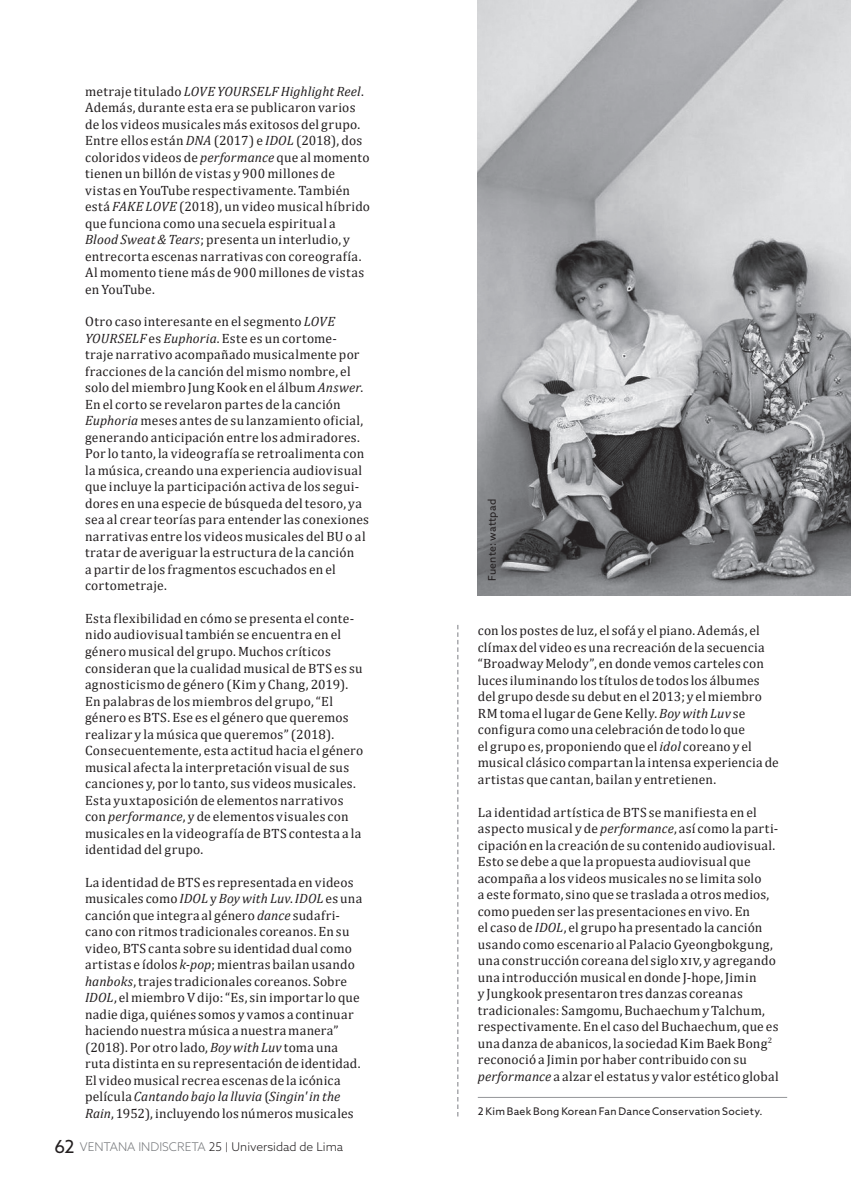
<style>
.page{position:relative;width:851px;height:1191px;background:#fff}
.page>*{position:absolute;margin:0;border:0;box-sizing:border-box;transform-origin:0 0}
.t1{font:13.5px/16.5px "Cambria";letter-spacing:.02em;color:#231f20}
.t2{font:300 12px "Azo Sans";color:#231f20}
.t3{font:10.5px "Azo Sans";letter-spacing:.025em;color:#231f20}
.s1{font-style:italic}
.s2{font-weight:400;font-size:18px}
.s3{color:#76787b}
.s4{font-size:9.6px}
</style>
<div class="page">
<img style="left:477px;top:0;width:373px;height:595px">
<hr style="left:477px;top:1097px;width:310px;height:1px;background:#939598">
<svg style="left:457px;top:625px;width:1px;height:491px"></svg>
<p class="t1" style="left:85px;top:83px;width:286px">metraje titulado <span class="s1">LOVE YOURSELF Highlight Reel</span>.<br>Además, durante esta era se publicaron varios de los videos musicales más exitosos del grupo.<br>Entre ellos están <span class="s1">DNA</span> (2017) e <span class="s1">IDOL</span> (2018), dos coloridos videos de <span class="s1">performance</span> que al momento tienen un billón de vistas y 900 millones de vistas en YouTube respectivamente. También está <span class="s1">FAKE LOVE</span> (2018), un video musical híbrido que funciona como una secuela espiritual a <span class="s1">Blood Sweat &amp; Tears</span>; presenta un interludio, y entrecorta escenas narrativas con coreografía.<br>Al momento tiene más de 900 millones de vistas en YouTube.</p>
<p class="t1" style="left:85px;top:313px;width:285px">Otro caso interesante en el segmento <span class="s1">LOVE YOURSELF</span> es <span class="s1">Euphoria</span>. Este es un cortome-<br>traje narrativo acompañado musicalmente por fracciones de la canción del mismo nombre, el solo del miembro Jung Kook en el álbum <span class="s1">Answer</span>.<br>En el corto se revelaron partes de la canción <span class="s1">Euphoria</span> meses antes de su lanzamiento oficial, generando anticipación entre los admiradores.<br>Por lo tanto, la videografía se retroalimenta con la música, creando una experiencia audiovisual que incluye la participación activa de los segui&shy;dores en una especie de búsqueda del tesoro, ya sea al crear teorías para entender las conexiones narrativas entre los videos musicales del BU o al tratar de averiguar la estructura de la canción<br>a partir de los fragmentos escuchados en el cortometraje.</p>
<p class="t1" style="left:85px;top:610px;width:280px">Esta flexibilidad en cómo se presenta el conte&shy;nido audiovisual también se encuentra en el género musical del grupo. Muchos críticos consideran que la cualidad musical de BTS es su agnosticismo de género (Kim y Chang, 2019).<br>En palabras de los miembros del grupo, “El género es BTS. Ese es el género que queremos realizar y la música que queremos” (2018).<br>Consecuentemente, esta actitud hacia el género musical afecta la interpretación visual de sus canciones y, por lo tanto, sus videos musicales.<br>Esta yuxtaposición de elementos narrativos con <span class="s1">performance</span>, y de elementos visuales con musicales en la videografía de BTS contesta a la identidad del grupo.</p>
<p class="t1" style="left:85px;top:873px;width:279px">La identidad de BTS es representada en videos musicales como <span class="s1">IDOL</span> y <span class="s1">Boy with Luv</span>. <span class="s1">IDOL</span> es una canción que integra al género <span class="s1">dance</span> sudafri&shy;cano con ritmos tradicionales coreanos. En su video, BTS canta sobre su identidad dual como artistas e ídolos <span class="s1">k-pop</span>; mientras bailan usando <span class="s1">hanboks</span>, trajes tradicionales coreanos. Sobre <span class="s1">IDOL</span>, el miembro V dijo: “Es, sin importar lo que nadie diga, quiénes somos y vamos a continuar haciendo nuestra música a nuestra manera” (2018). Por otro lado, <span class="s1">Boy with Luv</span> toma una ruta distinta en su representación de identidad.<br>El video musical recrea escenas de la icónica película <span class="s1">Cantando bajo la lluvia</span> (<span class="s1">Singin' in the Rain</span>, 1952), incluyendo los números musicales</p>
<p class="t2" style="left:55px;top:1139px;width:290px"><span class="s2">62</span> <span class="s3">VENTANA INDISCRETA</span> 25 <span class="s4">|</span> Universidad de Lima</p>
<p class="t3" style="left:485px;top:581px;width:83px;rotate:-90deg">Fuente: wattpad</p>
<p class="t1" style="left:477px;top:622px;width:302px">con los postes de luz, el sofá y el piano. Además, el clímax del video es una recreación de la secuencia “Broadway Melody”, en donde vemos carteles con luces iluminando los títulos de todos los álbumes del grupo desde su debut en el 2013; y el miembro RM toma el lugar de Gene Kelly. <span class="s1">Boy with Luv</span> se configura como una celebración de todo lo que<br>el grupo es, proponiendo que el <span class="s1">idol</span> coreano y el musical clásico compartan la intensa experiencia de artistas que cantan, bailan y entretienen.</p>
<p class="t1" style="left:477px;top:803px;width:302px">La identidad artística de BTS se manifiesta en el aspecto musical y de <span class="s1">performance</span>, así como la parti&shy;cipación en la creación de su contenido audiovisual.<br>Esto se debe a que la propuesta audiovisual que acompaña a los videos musicales no se limita solo<br>a este formato, sino que se traslada a otros medios, como pueden ser las presentaciones en vivo. En<br>el caso de <span class="s1">IDOL</span>, el grupo ha presentado la canción usando como escenario al Palacio Gyeongbokgung, una construcción coreana del siglo xiv, y agregando una introducción musical en donde J-hope, Jimin<br>y Jungkook presentaron tres danzas coreanas tradicionales: Samgomu, Buchaechum y Talchum, respectivamente. En el caso del Buchaechum, que es una danza de abanicos, la sociedad Kim Baek Bong<sup>2 </sup>reconoció a Jimin por haber contribuido con su <span class="s1">performance</span> a alzar el estatus y valor estético global</p>
<p class="t3" style="left:477px;top:1104px;width:286px">2 Kim Baek Bong Korean Fan Dance Conservation Society.</p>
</div>
